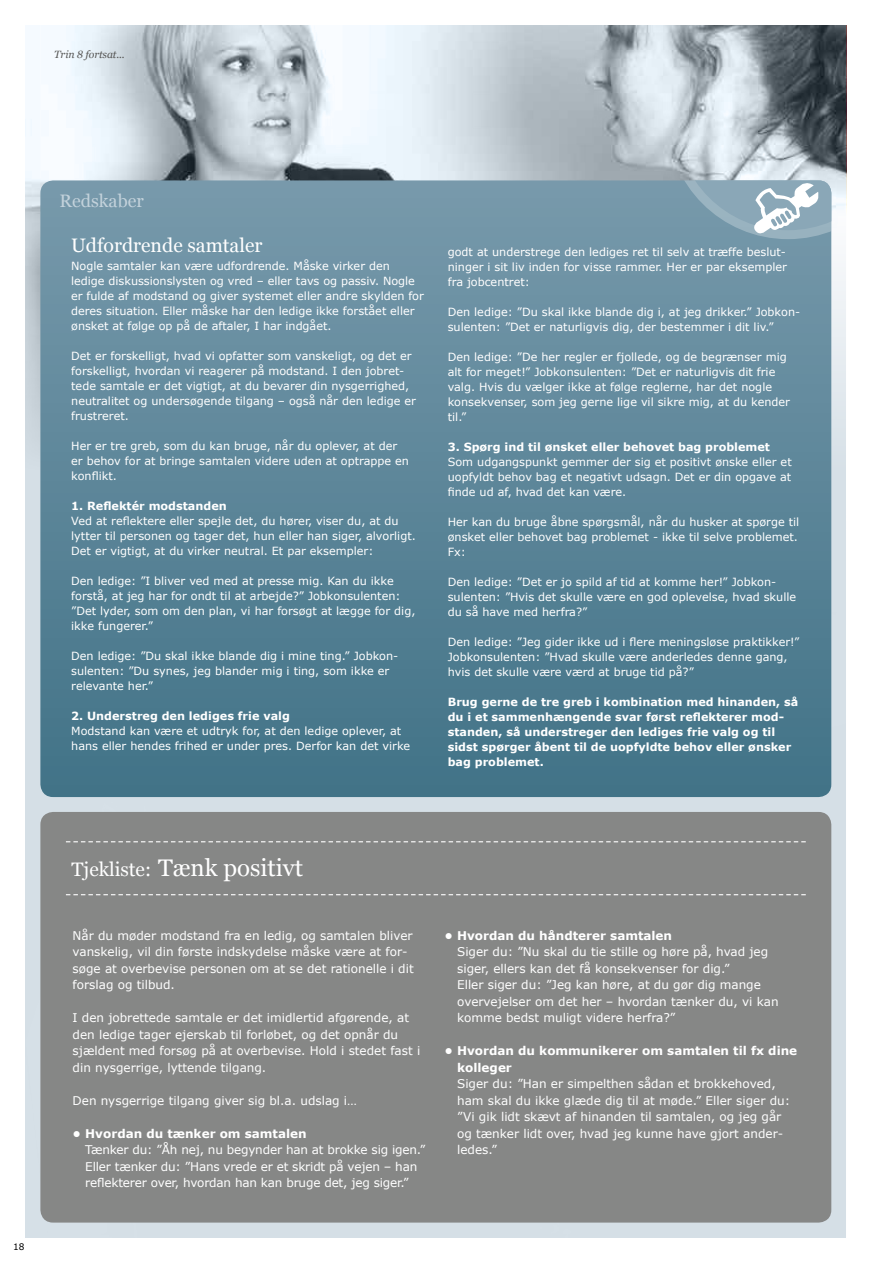
<style>
.page{position:relative;width:893px;height:1263px;background:#fff}
.page>*{position:absolute;margin:0;border:0;box-sizing:border-box;transform-origin:0 0}
.t1{font:24px "Georgia";color:#fff}
.t2{font:19.5px "Georgia";color:#fff}
.t3{font:18px "Georgia";color:#c3d2db}
.t4{font:12px/16.5px "Verdana";color:#fff}
.t5{font:700 12px/16.5px "Verdana";color:#fff}
.t6{font:11.25px/15px "Verdana";color:#fff}
.t7{font:700 11.25px/15px "Verdana";color:#fff}
.t8{font:italic 10.5px "Georgia";letter-spacing:-.01em;color:#565655}
.t9{font:9px "Verdana";color:#000}
.s1{font-size:19.5px}
</style>
<div class="page">
<img style="left:26px;top:26px;width:820px;height:1211px">
<div style="left:40px;top:812px;width:791px;height:410px;background:#868786;border-radius:13px"></div>
<svg style="left:66px;top:894px;width:740px;height:1px"></svg>
<svg style="left:66px;top:841px;width:740px;height:1px"></svg>
<svg style="left:40px;top:180px;width:791px;height:617px;background:#5c8598"></svg>
<svg style="left:667px;top:180px;width:164px;height:59px;background:#94aebc"></svg>
<p class="t8" style="left:54px;top:46px;width:72px">Trin 8 fortsat...</p>
<p class="t9" style="left:13px;top:1240px;width:13px">18</p>
<h3 class="t3" style="left:60px;top:187px;width:86px">Redskaber</h3>
<h2 class="t2" style="left:71px;top:231px;width:193px">Udfordrende samtaler</h2>
<p class="t6" style="left:71px;top:259px;width:354px">Nogle samtaler kan være udfordrende. Måske virker den ledige diskussionslysten og vred – eller tavs og passiv. Nogle er fulde af modstand og giver systemet eller andre skylden for deres situation. Eller måske har den ledige ikke forstået eller ønsket at følge op på de aftaler, I har indgået.</p>
<p class="t6" style="left:71px;top:349px;width:346px">Det er forskelligt, hvad vi opfatter som vanskeligt, og det er forskelligt, hvordan vi reagerer på modstand. I den jobret&shy;tede samtale er det vigtigt, at du bevarer din nysgerrighed, neutralitet og undersøgende tilgang – også når den ledige er frustreret.</p>
<p class="t6" style="left:71px;top:439px;width:339px">Her er tre greb, som du kan bruge, når du oplever, at der er behov for at bringe samtalen videre uden at optrappe en konflikt.</p>
<p class="t7" style="left:71px;top:499px;width:157px">1. Reflektér modstanden</p>
<p class="t6" style="left:71px;top:514px;width:346px">Ved at reflektere eller spejle det, du hører, viser du, at du lytter til personen og tager det, hun eller han siger, alvorligt.<br>Det er vigtigt, at du virker neutral. Et par eksempler:</p>
<p class="t6" style="left:71px;top:574px;width:346px">Den ledige: ”I bliver ved med at presse mig. Kan du ikke forstå, at jeg har for ondt til at arbejde?” Jobkonsulenten: ”Det lyder, som om den plan, vi har forsøgt at lægge for dig, ikke fungerer.”</p>
<p class="t6" style="left:71px;top:649px;width:329px">Den ledige: ”Du skal ikke blande dig i mine ting.” Jobkon&shy;sulenten: ”Du synes, jeg blander mig i ting, som ikke er relevante her.”</p>
<p class="t7" style="left:71px;top:709px;width:220px">2. Understreg den lediges frie valg</p>
<p class="t6" style="left:71px;top:724px;width:340px">Modstand kan være et udtryk for, at den ledige oplever, at hans eller hendes frihed er under pres. Derfor kan det virke</p>
<p class="t6" style="left:448px;top:244px;width:341px;text-align:justify">godt at understrege den lediges ret til selv at træffe beslut&shy;ninger i sit liv inden for visse rammer. Her er par eksempler fra jobcentret:</p>
<p class="t6" style="left:448px;top:304px;width:354px">Den ledige: ”Du skal ikke blande dig i, at jeg drikker.” Jobkon&shy;sulenten: ”Det er naturligvis dig, der bestemmer i dit liv.”</p>
<p class="t6" style="left:448px;top:349px;width:344px">Den ledige: ”De her regler er fjollede, og de begrænser mig alt for meget!” Jobkonsulenten: ”Det er naturligvis dit frie valg. Hvis du vælger ikke at følge reglerne, har det nogle konsekvenser, som jeg gerne lige vil sikre mig, at du kender til.”</p>
<p class="t7" style="left:448px;top:439px;width:324px">3. Spørg ind til ønsket eller behovet bag problemet</p>
<p class="t6" style="left:448px;top:454px;width:345px;text-align:justify">Som udgangspunkt gemmer der sig et positivt ønske eller et uopfyldt behov bag et negativt udsagn. Det er din opgave at finde ud af, hvad det kan være.</p>
<p class="t6" style="left:448px;top:514px;width:353px;text-align:justify">Her kan du bruge åbne spørgsmål, når du husker at spørge til ønsket eller behovet bag problemet - ikke til selve problemet.<br>Fx:</p>
<p class="t6" style="left:448px;top:574px;width:350px">Den ledige: ”Det er jo spild af tid at komme her!” Jobkon&shy;sulenten: ”Hvis det skulle være en god oplevelse, hvad skulle du så have med herfra?”</p>
<p class="t6" style="left:448px;top:634px;width:353px">Den ledige: ”Jeg gider ikke ud i flere meningsløse praktikker!”<br>Jobkonsulenten: ”Hvad skulle være anderledes denne gang, hvis det skulle være værd at bruge tid på?”</p>
<p class="t7" style="left:448px;top:694px;width:352px">Brug gerne de tre greb i kombination med hinanden, så du i et sammenhængende svar først reflekterer mod&shy;standen, så understreger den lediges frie valg og til sidst spørger åbent til de uopfyldte behov eller ønsker bag problemet.</p>
<h1 class="t1" style="left:72px;top:850px;width:233px"><span class="s1">Tjekliste:</span> Tænk positivt</h1>
<p class="t4" style="left:73px;top:927px;width:343px">Når du møder modstand fra en ledig, og samtalen bliver vanskelig, vil din første indskydelse måske være at for&shy;søge at overbevise personen om at se det rationelle i dit forslag og tilbud.</p>
<p class="t4" style="left:73px;top:1009px;width:349px">I den jobrettede samtale er det imidlertid afgørende, at den ledige tager ejerskab til forløbet, og det opnår du sjældent med forsøg på at overbevise. Hold i stedet fast i din nysgerrige, lyttende tilgang.</p>
<p class="t4" style="left:73px;top:1092px;width:286px">Den nysgerrige tilgang giver sig bl.a. udslag i…</p>
<p class="t5" style="left:73px;top:1125px;width:236px">• Hvordan du tænker om samtalen</p>
<p class="t4" style="left:85px;top:1141px;width:342px">Tænker du: ”Åh nej, nu begynder han at brokke sig igen.”<br>Eller tænker du: ”Hans vrede er et skridt på vejen – han reflekterer over, hvordan han kan bruge det, jeg siger.”</p>
<p class="t5" style="left:444px;top:927px;width:229px">• Hvordan du håndterer samtalen</p>
<p class="t4" style="left:457px;top:943px;width:323px">Siger du: ”Nu skal du tie stille og høre på, hvad jeg siger, ellers kan det få konsekvenser for dig.”<br>Eller siger du: ”Jeg kan høre, at du gør dig mange overvejelser om det her – hvordan tænker du, vi kan komme bedst muligt videre herfra?”</p>
<p class="t5" style="left:457px;top:1042px;width:342px;text-indent:-13px">• Hvordan du kommunikerer om samtalen til fx dine kolleger</p>
<p class="t4" style="left:457px;top:1075px;width:335px">Siger du: ”Han er simpelthen sådan et brokkehoved, ham skal du ikke glæde dig til at møde.” Eller siger du: ”Vi gik lidt skævt af hinanden til samtalen, og jeg går og tænker lidt over, hvad jeg kunne have gjort ander&shy;ledes.”</p>
</div>
